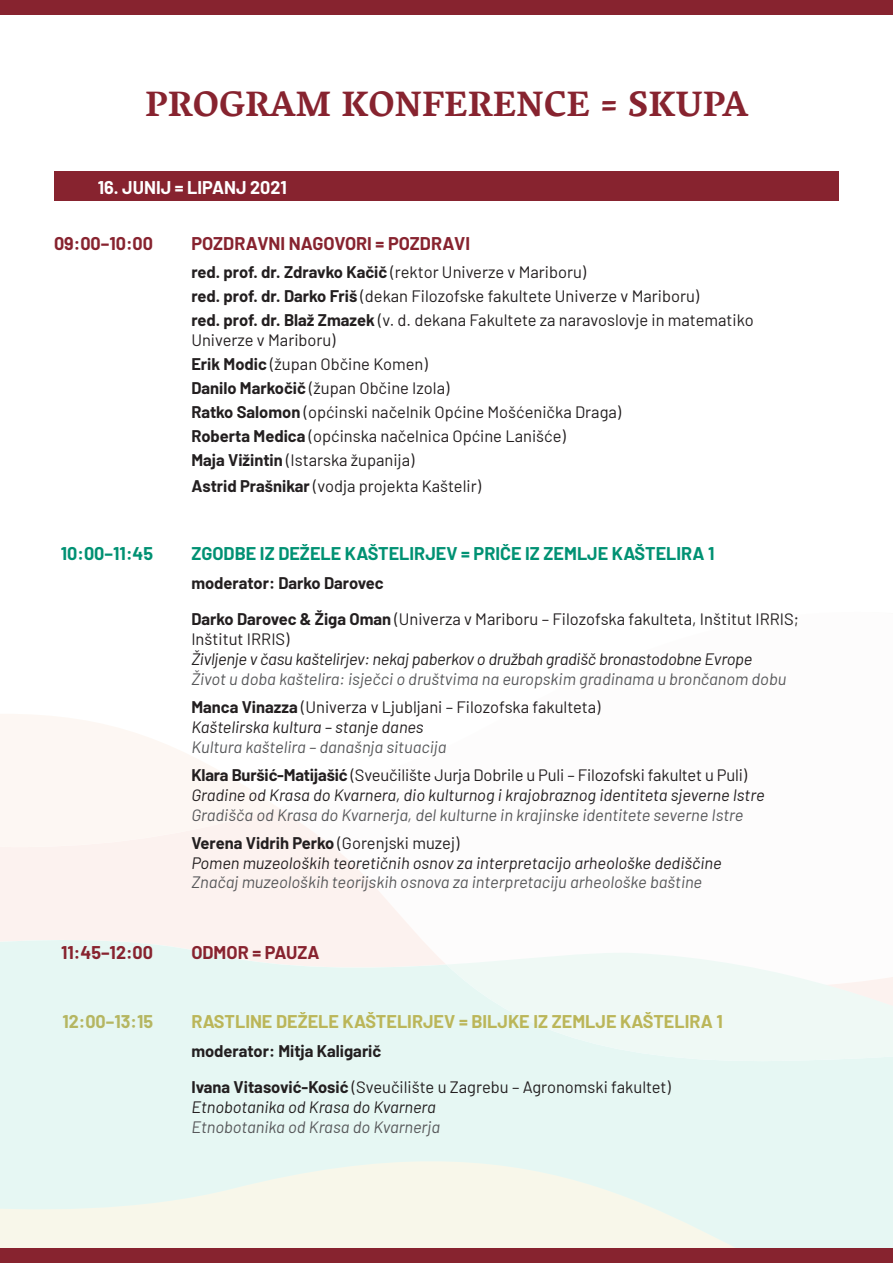
<style>
.page{position:relative;width:893px;height:1263px;background:#fff}
.page>*{position:absolute;margin:0;border:0;box-sizing:border-box;transform-origin:0 0}
.t1{font:700 36px "Vesper Libre";color:#87232f}
.t2{font:700 18px "Barlow";color:#009173}
.t3{font:700 18px "Barlow";color:#87232f}
.t4{font:700 18px "Barlow";color:#bbb659}
.t5{font:700 18px "Barlow";color:#fff}
.t6{font:700 18px "Barlow";color:#b5b661}
.t7{font:16.5px/24px "Barlow";color:#231f20}
.t8{font:italic 16.5px/28.3px "Barlow";color:#57585a}
.t9{font:italic 16.5px "Barlow";color:#231f20}
.t10{font:700 16.5px "Barlow";color:#231f20}
.s1{font-weight:700}
.s2{font-weight:700;font-style:normal;color:#231f20}
.s3{font-style:normal;color:#231f20}
.s4{font-style:italic;color:#57585a}
.s5{font-style:italic}
</style>
<div class="page">
<svg style="left:0;top:714px;width:264px;height:85px"></svg>
<svg style="left:0;top:799px;width:402px;height:119px;fill:#fcf2ef"></svg>
<svg style="left:0;top:918px;width:893px;height:193px;fill:#e6f7f3"></svg>
<svg style="left:0;top:1111px;width:893px;height:137px;background:#ecf7ef"></svg>
<svg style="left:654px;top:1238px;width:239px;height:10px;background:#ebf7f0"></svg>
<div style="left:54px;top:172px;width:785px;height:29px;background:#87232f"></div>
<div style="left:0;top:0;width:893px;height:15px;background:#87232f"></div>
<div style="left:0;top:1248px;width:893px;height:15px;background:#87232f"></div>
<h1 class="t1" style="left:145px;top:83px;width:604px">PROGRAM KONFERENCE = SKUPA</h1>
<p class="t5" style="left:98px;top:175px;width:191px">16. JUNIJ = LIPANJ 2021</p>
<p class="t3" style="left:54px;top:230px;width:101px">09:00–10:00</p>
<p class="t3" style="left:191px;top:230px;width:280px">POZDRAVNI NAGOVORI = POZDRAVI</p>
<p class="t7" style="left:191px;top:259px;width:564px"><span class="s1">red. prof. dr. Zdravko Kačič</span> (rektor Univerze v Mariboru)<br><span class="s1">red. prof. dr. Darko Friš</span> (dekan Filozofske fakultete Univerze v Mariboru)<br><span class="s1">red. prof. dr. Blaž Zmazek</span> (v. d. dekana Fakultete za naravoslovje in matematiko</p>
<p class="t7" style="left:191px;top:327px;width:431px">Univerze v Mariboru)<br><span class="s1">Erik Modic</span> (župan Občine Komen)<br><span class="s1">Danilo Markočič</span> (župan Občine Izola)<br><span class="s1">Ratko Salomon</span> (općinski načelnik Općine Mošćenička Draga)<br><span class="s1">Roberta Medica</span> (općinska načelnica Općine Lanišće)<br><span class="s1">Maja Vižintin</span> (Istarska županija)</p>
<p class="t7" style="left:191px;top:473px;width:291px"><span class="s1">Astrid Prašnikar</span> (vodja projekta Kaštelir)</p>
<p class="t2" style="left:61px;top:540px;width:94px">10:00–11:45</p>
<p class="t2" style="left:191px;top:540px;width:525px">ZGODBE IZ DEŽELE KAŠTELIRJEV = PRIČE IZ ZEMLJE KAŠTELIRA 1</p>
<p class="t10" style="left:191px;top:570px;width:194px">moderator: Darko Darovec</p>
<p class="t7" style="left:191px;top:608px;width:609px;line-height:19.8px"><span class="s1">Darko Darovec &amp; Žiga Oman</span> (Univerza v Mariboru – Filozofska fakulteta, Inštitut IRRIS;<br>Inštitut IRRIS)</p>
<p class="t9" style="left:191px;top:647px;width:562px">Življenje v času kaštelirjev: nekaj paberkov o družbah gradišč bronastodobne Evrope</p>
<p class="t8" style="left:191px;top:663px;width:596px">Život u doba kaštelira: isječci o društvima na europskim gradinama u brončanom dobu<br><span class="s2">Manca Vinazza</span> <span class="s3">(Univerza v Ljubljani – Filozofska fakulteta)</span></p>
<p class="t9" style="left:191px;top:715px;width:234px">Kaštelirska kultura – stanje danes</p>
<p class="t7" style="left:191px;top:731px;width:557px;line-height:28.3px"><span class="s4">Kultura kaštelira – današnja situacija<br></span><span class="s1">Klara Buršić-Matijašić</span> (Sveučilište Jurja Dobrile u Puli – Filozofski fakultet u Puli)</p>
<p class="t9" style="left:191px;top:783px;width:575px">Gradine od Krasa do Kvarnera, dio kulturnog i krajobraznog identiteta sjeverne Istre</p>
<p class="t8" style="left:191px;top:799px;width:554px">Gradišča od Krasa do Kvarnerja, del kulturne in krajinske identitete severne Istre<br><span class="s2">Verena Vidrih Perko</span> <span class="s3">(Gorenjski muzej)</span></p>
<p class="t9" style="left:191px;top:851px;width:532px">Pomen muzeoloških teoretičnih osnov za interpretacijo arheološke dediščine</p>
<p class="t8" style="left:191px;top:867px;width:512px">Značaj muzeoloških teorijskih osnova za interpretaciju arheološke baštine</p>
<p class="t3" style="left:61px;top:939px;width:94px">11:45–12:00</p>
<p class="t3" style="left:191px;top:939px;width:130px">ODMOR = PAUZA</p>
<p class="t6" style="left:62px;top:1008px;width:92px">12:00–13:15</p>
<p class="t4" style="left:191px;top:1008px;width:533px">RASTLINE DEŽELE KAŠTELIRJEV = BILJKE IZ ZEMLJE KAŠTELIRA 1</p>
<p class="t10" style="left:191px;top:1038px;width:192px">moderator: Mitja Kaligarič</p>
<p class="t7" style="left:191px;top:1076px;width:481px;line-height:19.8px"><span class="s1">Ivana Vitasović-Kosić</span> (Sveučilište u Zagrebu – Agronomski fakultet)<br><span class="s5">Etnobotanika od Krasa do Kvarnera</span></p>
<p class="t8" style="left:191px;top:1111px;width:250px">Etnobotanika od Krasa do Kvarnerja</p>
</div>
